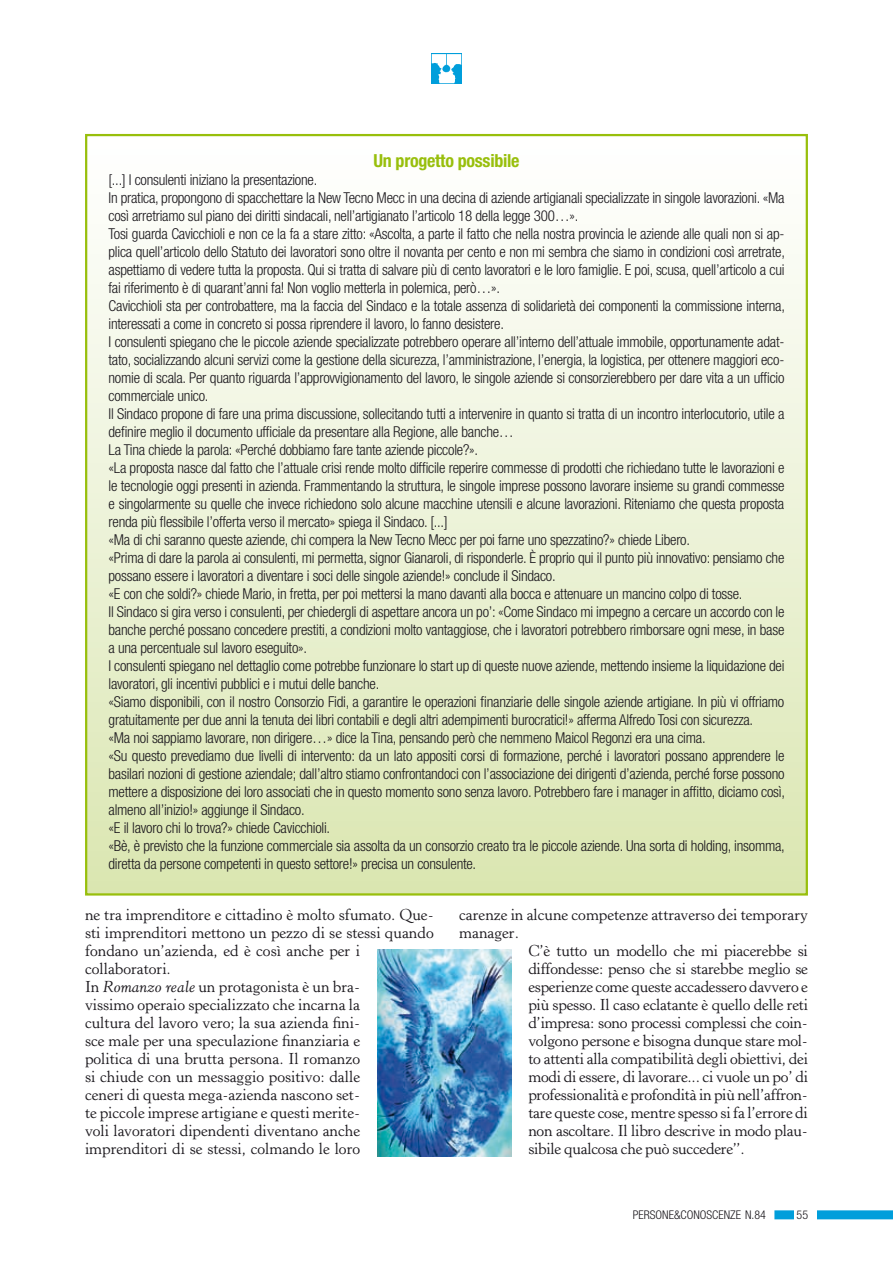
<style>
.page{position:relative;width:893px;height:1263px;background:#fff}
.page>*{position:absolute;margin:0;border:0;box-sizing:border-box;transform-origin:0 0}
.t1{font:700 condensed 18px "Helvetica Neue";letter-spacing:-.015em;color:#98bf0c}
.t2{font:15.75px/18px "Horley Old Style";color:#1a171c}
.t3{font:300 condensed 15px/18px "Helvetica Neue";letter-spacing:-.015em;color:#1a171c}
.t4{font:300 condensed 12px "Helvetica Neue";color:#1a171c}
.s1{font-style:italic}
</style>
<div class="page">
<img style="left:431px;top:53px;width:31px;height:30px">
<div style="left:774px;top:1210px;width:119px;height:9px;background:#009edb"></div>
<div style="left:794px;top:1204px;width:23px;height:22px;background:#fff"></div>
<div style="left:86px;top:135px;width:721px;height:759px;background:linear-gradient(to bottom,#fff,#dae6b1)"></div>
<img style="left:377px;top:950px;width:134px;height:207px">
<p class="t1" style="left:373px;top:150px;width:148px">Un progetto possibile</p>
<p class="t3" style="left:109px;top:171px;width:678px">[...] I consulenti iniziano la presentazione.<br>In pratica, propongono di spacchettare la New Tecno Mecc in una decina di aziende artigianali specializzate in singole lavorazioni. «Ma così arretriamo sul piano dei diritti sindacali, nell’artigianato l’articolo 18 della legge 300…».<br>Tosi guarda Cavicchioli e non ce la fa a stare zitto: «Ascolta, a parte il fatto che nella nostra provincia le aziende alle quali non si ap&shy;plica quell’articolo dello Statuto dei lavoratori sono oltre il novanta per cento e non mi sembra che siamo in condizioni così arretrate, aspettiamo di vedere tutta la proposta. Qui si tratta di salvare più di cento lavoratori e le loro famiglie. E poi, scusa, quell’articolo a cui fai riferimento è di quarant’anni fa! Non voglio metterla in polemica, però…».<br>Cavicchioli sta per controbattere, ma la faccia del Sindaco e la totale assenza di solidarietà dei componenti la commissione interna, interessati a come in concreto si possa riprendere il lavoro, lo fanno desistere.<br>I consulenti spiegano che le piccole aziende specializzate potrebbero operare all’interno dell’attuale immobile, opportunamente adat&shy;tato, socializzando alcuni servizi come la gestione della sicurezza, l’amministrazione, l’energia, la logistica, per ottenere maggiori eco&shy;nomie di scala. Per quanto riguarda l’approvvigionamento del lavoro, le singole aziende si consorzierebbero per dare vita a un ufficio commerciale unico.<br>Il Sindaco propone di fare una prima discussione, sollecitando tutti a intervenire in quanto si tratta di un incontro interlocutorio, utile a definire meglio il documento ufficiale da presentare alla Regione, alle banche…<br>La Tina chiede la parola: «Perché dobbiamo fare tante aziende piccole?».<br>«La proposta nasce dal fatto che l’attuale crisi rende molto difficile reperire commesse di prodotti che richiedano tutte le lavorazioni e le tecnologie oggi presenti in azienda. Frammentando la struttura, le singole imprese possono lavorare insieme su grandi commesse e singolarmente su quelle che invece richiedono solo alcune macchine utensili e alcune lavorazioni. Riteniamo che questa proposta renda più flessibile l’offerta verso il mercato» spiega il Sindaco. [...]<br>«Ma di chi saranno queste aziende, chi compera la New Tecno Mecc per poi farne uno spezzatino?» chiede Libero.<br>«Prima di dare la parola ai consulenti, mi permetta, signor Gianaroli, di risponderle. È proprio qui il punto più innovativo: pensiamo che possano essere i lavoratori a diventare i soci delle singole aziende!» conclude il Sindaco.<br>«E con che soldi?» chiede Mario, in fretta, per poi mettersi la mano davanti alla bocca e attenuare un mancino colpo di tosse.<br>Il Sindaco si gira verso i consulenti, per chiedergli di aspettare ancora un po’: «Come Sindaco mi impegno a cercare un accordo con le banche perché possano concedere prestiti, a condizioni molto vantaggiose, che i lavoratori potrebbero rimborsare ogni mese, in base a una percentuale sul lavoro eseguito».<br>I consulenti spiegano nel dettaglio come potrebbe funzionare lo start up di queste nuove aziende, mettendo insieme la liquidazione dei lavoratori, gli incentivi pubblici e i mutui delle banche.<br>«Siamo disponibili, con il nostro Consorzio Fidi, a garantire le operazioni finanziarie delle singole aziende artigiane. In più vi offriamo gratuitamente per due anni la tenuta dei libri contabili e degli altri adempimenti burocratici!» afferma Alfredo Tosi con sicurezza.<br>«Ma noi sappiamo lavorare, non dirigere…» dice la Tina, pensando però che nemmeno Maicol Regonzi era una cima.<br>«Su questo prevediamo due livelli di intervento: da un lato appositi corsi di formazione, perché i lavoratori possano apprendere le basilari nozioni di gestione aziendale; dall’altro stiamo confrontandoci con l’associazione dei dirigenti d’azienda, perché forse possono mettere a disposizione dei loro associati che in questo momento sono senza lavoro. Potrebbero fare i manager in affitto, diciamo così, almeno all’inizio!» aggiunge il Sindaco.<br>«E il lavoro chi lo trova?» chiede Cavicchioli.<br>«Bè, è previsto che la funzione commerciale sia assolta da un consorzio creato tra le piccole aziende. Una sorta di holding, insomma, diretta da persone competenti in questo settore!» precisa un consulente.</p>
<p class="t2" style="left:85px;top:906px;width:350px">ne tra imprenditore e cittadino è molto sfumato. Que&shy;sti imprenditori mettono un pezzo di se stessi quando fondano un’azienda, ed è così anche per i collaboratori.<br>In <span class="s1">Romanzo reale</span> un protagonista è un bra-<br>vissimo operaio specializzato che incarna la<br>cultura del lavoro vero; la sua azienda fini-<br>sce male per una speculazione finanziaria e<br>politica di una brutta persona. Il romanzo<br>si chiude con un messaggio positivo: dalle<br>ceneri di questa mega-azienda nascono set-<br>te piccole imprese artigiane e questi merite-<br>voli lavoratori dipendenti diventano anche imprenditori di se stessi, colmando le loro</p>
<p class="t2" style="left:459px;top:906px;width:350px">carenze in alcune competenze attraverso dei temporary</p>
<p class="t2" style="left:459px;top:924px;width:61px">manager.</p>
<p class="t2" style="left:528px;top:942px;width:281px">C’è tutto un modello che mi piacerebbe si</p>
<p class="t2" style="left:528px;top:960px;width:281px">diffondesse: penso che si starebbe meglio se</p>
<p class="t2" style="left:528px;top:978px;width:281px">esperienze come queste accadessero davvero e</p>
<p class="t2" style="left:528px;top:996px;width:281px">più spesso. Il caso eclatante è quello delle reti</p>
<p class="t2" style="left:528px;top:1014px;width:281px">d’impresa: sono processi complessi che coin-</p>
<p class="t2" style="left:528px;top:1032px;width:281px">volgono persone e bisogna dunque stare mol-</p>
<p class="t2" style="left:528px;top:1050px;width:281px">to attenti alla compatibilità degli obiettivi, dei</p>
<p class="t2" style="left:528px;top:1068px;width:281px">modi di essere, di lavorare... ci vuole un po’ di</p>
<p class="t2" style="left:528px;top:1086px;width:281px">professionalità e profondità in più nell’affron-</p>
<p class="t2" style="left:528px;top:1104px;width:281px">tare queste cose, mentre spesso si fa l’errore di</p>
<p class="t2" style="left:528px;top:1122px;width:281px">non ascoltare. Il libro descrive in modo plau-</p>
<p class="t2" style="left:528px;top:1140px;width:218px">sibile qualcosa che può succedere”.</p>
<p class="t4" style="left:633px;top:1208px;width:135px">PERSONE&amp;CONOSCENZE N.84</p>
<p class="t4" style="left:797px;top:1208px;width:13px">55</p>
</div>
